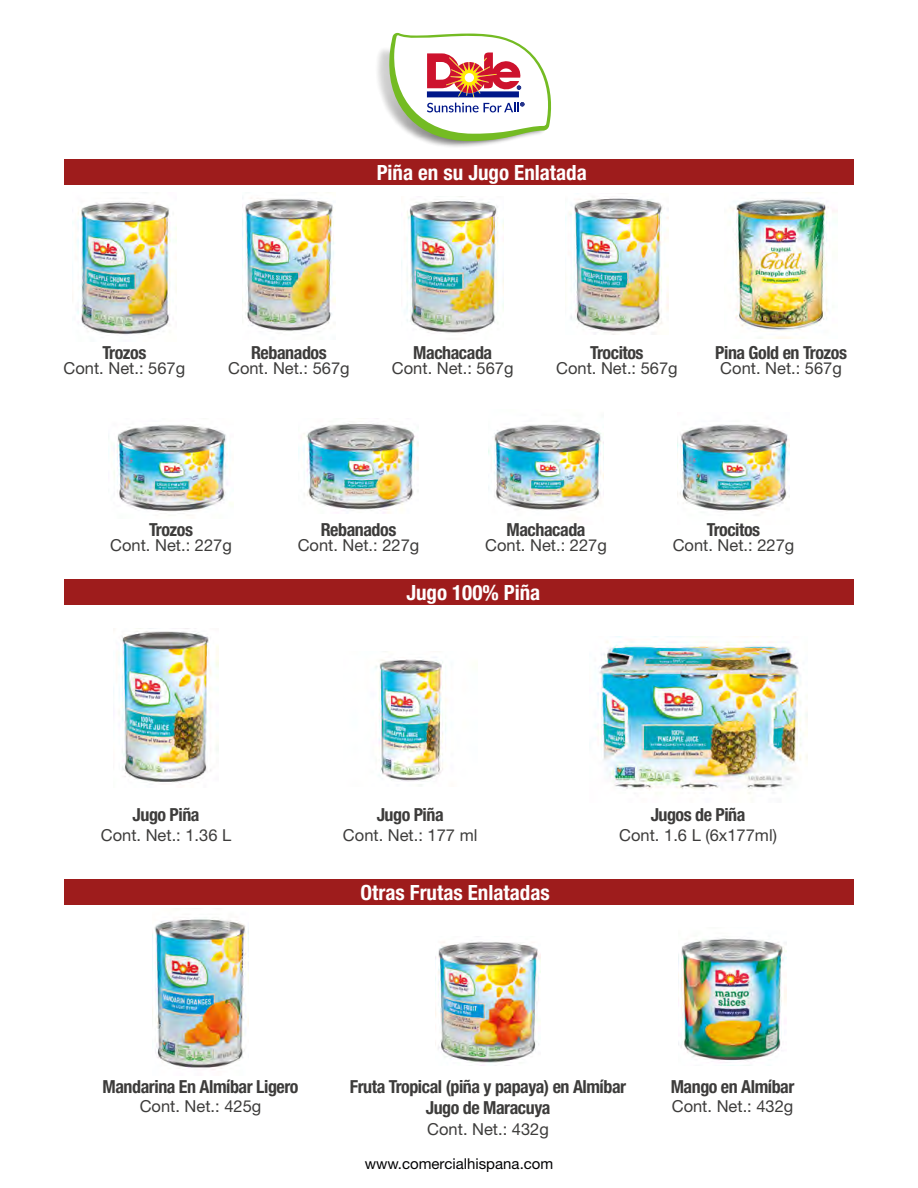
<style>
.page{position:relative;width:918px;height:1188px;background:#fff}
.page>*{position:absolute;margin:0;border:0;box-sizing:border-box;transform-origin:0 0}
.t1{font:700 condensed 21px "Helvetica Neue LT Std";color:#fff}
.t2{font:700 condensed 18px "Helvetica Neue LT Pro";letter-spacing:-.025em;color:#3d3c3b}
.t3{font:16.5px "Helvetica Neue LT Std";color:#3d3c3b}
.t4{font:15px "Helvetica Neue LT Std";color:#020203}
</style>
<div class="page">
<img style="left:677px;top:424px;width:113px;height:89px">
<img style="left:299px;top:423px;width:119px;height:90px">
<img style="left:113px;top:425px;width:120px;height:91px">
<img style="left:489px;top:424px;width:114px;height:86px">
<img style="left:594px;top:636px;width:213px;height:158px">
<div style="left:64px;top:159px;width:790px;height:26px;background:#9e1c1c"></div>
<div style="left:64px;top:579px;width:790px;height:25px;background:#9e1c1c"></div>
<div style="left:64px;top:879px;width:790px;height:25px;background:#9e1c1c"></div>
<img style="left:119px;top:631px;width:99px;height:152px">
<img style="left:375px;top:657px;width:72px;height:128px">
<img style="left:438px;top:936px;width:103px;height:130px">
<img style="left:152px;top:919px;width:97px;height:151px">
<img style="left:681px;top:938px;width:105px;height:125px">
<img style="left:406px;top:196px;width:98px;height:138px">
<img style="left:244px;top:197px;width:91px;height:135px">
<img style="left:565px;top:198px;width:104px;height:136px">
<img style="left:77px;top:202px;width:99px;height:133px">
<img style="left:732px;top:198px;width:97px;height:141px">
<svg style="left:389px;top:32px;width:163px;height:109px"></svg>
<p class="t1" style="left:377px;top:160px;width:212px">Piña en su Jugo Enlatada</p>
<p class="t2" style="left:102px;top:342px;width:45px">Trozos</p>
<p class="t3" style="left:64px;top:358px;width:123px">Cont. Net.: 567g</p>
<p class="t2" style="left:251px;top:342px;width:77px">Rebanados</p>
<p class="t3" style="left:228px;top:358px;width:123px">Cont. Net.: 567g</p>
<p class="t2" style="left:413px;top:342px;width:81px">Machacada</p>
<p class="t3" style="left:392px;top:358px;width:123px">Cont. Net.: 567g</p>
<p class="t2" style="left:590px;top:342px;width:55px">Trocitos</p>
<p class="t3" style="left:556px;top:358px;width:123px">Cont. Net.: 567g</p>
<p class="t2" style="left:715px;top:342px;width:133px">Pina Gold en Trozos</p>
<p class="t3" style="left:720px;top:358px;width:123px">Cont. Net.: 567g</p>
<p class="t2" style="left:149px;top:519px;width:45px">Trozos</p>
<p class="t3" style="left:110px;top:535px;width:123px">Cont. Net.: 227g</p>
<p class="t2" style="left:321px;top:519px;width:77px">Rebanados</p>
<p class="t3" style="left:298px;top:535px;width:123px">Cont. Net.: 227g</p>
<p class="t3" style="left:485px;top:535px;width:123px">Cont. Net.: 227g</p>
<p class="t2" style="left:507px;top:519px;width:81px">Machacada</p>
<p class="t1" style="left:406px;top:579px;width:136px">Jugo 100% Piña</p>
<p class="t2" style="left:707px;top:519px;width:55px">Trocitos</p>
<p class="t3" style="left:673px;top:535px;width:123px">Cont. Net.: 227g</p>
<p class="t2" style="left:133px;top:804px;width:69px">Jugo Piña</p>
<p class="t2" style="left:377px;top:804px;width:69px">Jugo Piña</p>
<p class="t2" style="left:651px;top:804px;width:96px">Jugos de Piña</p>
<p class="t3" style="left:101px;top:825px;width:132px">Cont. Net.: 1.36 L</p>
<p class="t3" style="left:343px;top:825px;width:136px">Cont. Net.: 177 ml</p>
<p class="t3" style="left:619px;top:825px;width:159px">Cont. 1.6 L (6x177ml)</p>
<p class="t1" style="left:361px;top:879px;width:191px">Otras Frutas Enlatadas</p>
<p class="t2" style="left:103px;top:1075px;width:198px">Mandarina En Almíbar Ligero</p>
<p class="t3" style="left:140px;top:1096px;width:123px">Cont. Net.: 425g</p>
<p class="t2" style="left:350px;top:1075px;width:278px">Fruta Tropical (piña y papaya) en Almíbar</p>
<p class="t2" style="left:671px;top:1075px;width:125px">Mango en Almíbar</p>
<p class="t2" style="left:426px;top:1097px;width:126px">Jugo de Maracuya</p>
<p class="t3" style="left:672px;top:1096px;width:123px">Cont. Net.: 432g</p>
<p class="t3" style="left:427px;top:1119px;width:123px">Cont. Net.: 432g</p>
<p class="t4" style="left:365px;top:1154px;width:190px">www.comercialhispana.com</p>
</div>
